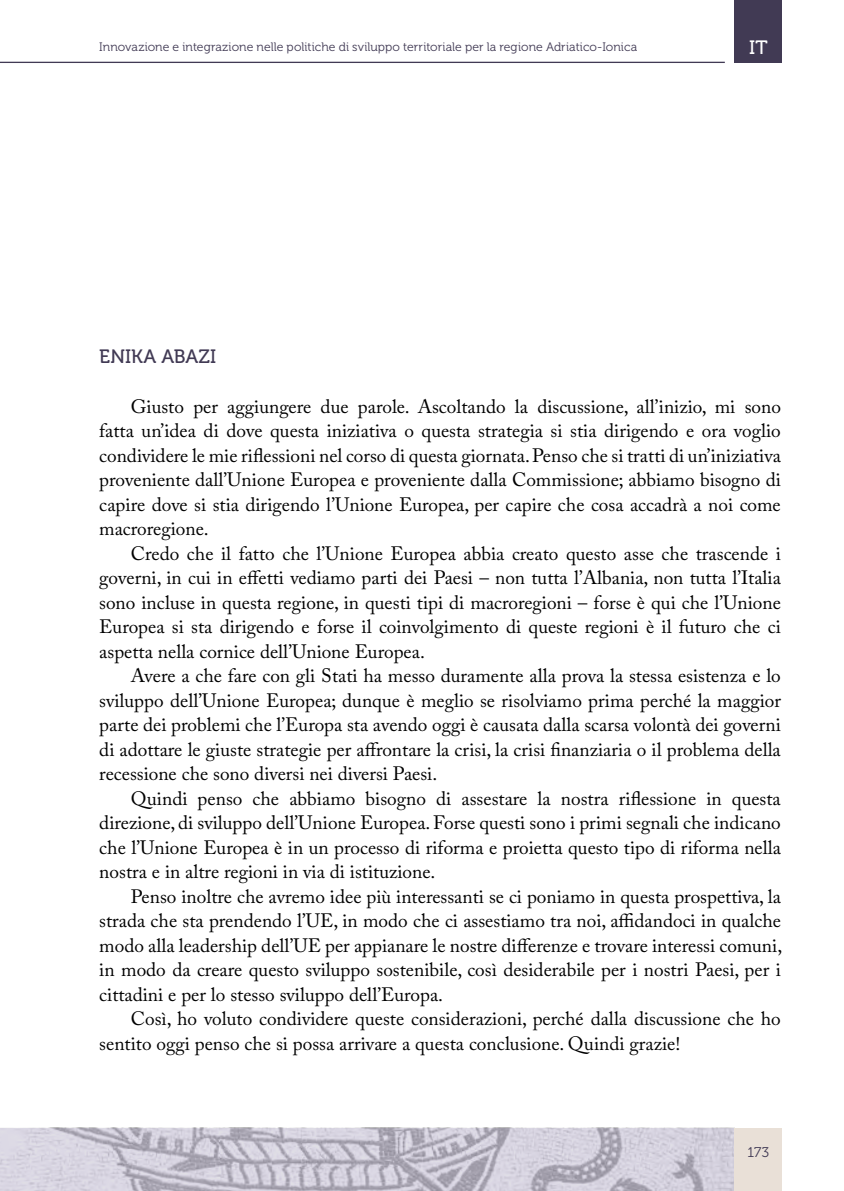
<style>
.page{position:relative;width:844px;height:1191px;background:#fff}
.page>*{position:absolute;margin:0;border:0;box-sizing:border-box;transform-origin:0 0}
.t1{font:19.25px "Adobe Caslon Pro";color:#000}
.t2{font:19.25px "Museo 500";color:#413a54}
.t3{font:19.25px "Museo 500";color:#fff}
.t4{font:14px "Museo 300";color:#413a54}
.t5{font:12.25px "Museo 300";letter-spacing:.005em;color:#413a54}
</style>
<div class="page">
<img style="left:0;top:1128px;width:734px;height:63px">
<hr style="left:0;top:62px;width:724px;height:1px;background:#413a54">
<div style="left:734px;top:1128px;width:47px;height:63px;background:#e9e0d7"></div>
<div style="left:734px;top:0;width:47px;height:63px;background:#413a54"></div>
<p class="t5" style="left:99px;top:40px;width:539px">Innovazione e integrazione nelle politiche di sviluppo territoriale per la regione Adriatico-Ionica</p>
<p class="t3" style="left:748px;top:37px;width:20px">IT</p>
<p class="t2" style="left:99px;top:346px;width:118px">ENIKA ABAZI</p>
<p class="t1" style="left:131px;top:394px;width:651px">Giusto per aggiungere due parole. Ascoltando la discussione, all’inizio, mi sono</p>
<p class="t1" style="left:99px;top:419px;width:682px">fatta un’idea di dove questa iniziativa o questa strategia si stia dirigendo e ora voglio</p>
<p class="t1" style="left:99px;top:443px;width:683px">condividere le mie riflessioni nel corso di questa giornata. Penso che si tratti di un’iniziativa</p>
<p class="t1" style="left:99px;top:468px;width:683px">proveniente dall’Unione Europea e proveniente dalla Commissione; abbiamo bisogno di</p>
<p class="t1" style="left:99px;top:492px;width:682px">capire dove si stia dirigendo l’Unione Europea, per capire che cosa accadrà a noi come</p>
<p class="t1" style="left:99px;top:517px;width:111px">macroregione.</p>
<p class="t1" style="left:131px;top:541px;width:651px">Credo che il fatto che l’Unione Europea abbia creato questo asse che trascende i</p>
<p class="t1" style="left:99px;top:566px;width:683px">governi, in cui in effetti vediamo parti dei Paesi – non tutta l’Albania, non tutta l’Italia</p>
<p class="t1" style="left:99px;top:590px;width:683px">sono incluse in questa regione, in questi tipi di macroregioni – forse è qui che l’Unione</p>
<p class="t1" style="left:99px;top:615px;width:682px">Europea si sta dirigendo e forse il coinvolgimento di queste regioni è il futuro che ci</p>
<p class="t1" style="left:99px;top:640px;width:327px">aspetta nella cornice dell’Unione Europea.</p>
<p class="t1" style="left:131px;top:664px;width:651px">Avere a che fare con gli Stati ha messo duramente alla prova la stessa esistenza e lo</p>
<p class="t1" style="left:99px;top:689px;width:683px">sviluppo dell’Unione Europea; dunque è meglio se risolviamo prima perché la maggior</p>
<p class="t1" style="left:99px;top:713px;width:682px">parte dei problemi che l’Europa sta avendo oggi è causata dalla scarsa volontà dei governi</p>
<p class="t1" style="left:99px;top:738px;width:683px">di adottare le giuste strategie per affrontare la crisi, la crisi finanziaria o il problema della</p>
<p class="t1" style="left:99px;top:762px;width:339px">recessione che sono diversi nei diversi Paesi.</p>
<p class="t1" style="left:131px;top:787px;width:651px">Quindi penso che abbiamo bisogno di assestare la nostra riflessione in questa</p>
<p class="t1" style="left:99px;top:811px;width:683px">direzione, di sviluppo dell’Unione Europea. Forse questi sono i primi segnali che indicano</p>
<p class="t1" style="left:99px;top:836px;width:683px">che l’Unione Europea è in un processo di riforma e proietta questo tipo di riforma nella</p>
<p class="t1" style="left:99px;top:860px;width:337px">nostra e in altre regioni in via di istituzione.</p>
<p class="t1" style="left:131px;top:885px;width:651px">Penso inoltre che avremo idee più interessanti se ci poniamo in questa prospettiva, la</p>
<p class="t1" style="left:99px;top:909px;width:683px">strada che sta prendendo l’UE, in modo che ci assestiamo tra noi, affidandoci in qualche</p>
<p class="t1" style="left:99px;top:934px;width:684px">modo alla leadership dell’UE per appianare le nostre differenze e trovare interessi comuni,</p>
<p class="t1" style="left:99px;top:958px;width:682px">in modo da creare questo sviluppo sostenibile, così desiderabile per i nostri Paesi, per i</p>
<p class="t1" style="left:99px;top:983px;width:345px">cittadini e per lo stesso sviluppo dell’Europa.</p>
<p class="t1" style="left:131px;top:1007px;width:651px">Così, ho voluto condividere queste considerazioni, perché dalla discussione che ho</p>
<p class="t1" style="left:99px;top:1032px;width:582px">sentito oggi penso che si possa arrivare a questa conclusione. Quindi grazie!</p>
<p class="t4" style="left:747px;top:1144px;width:23px">173</p>
</div>
